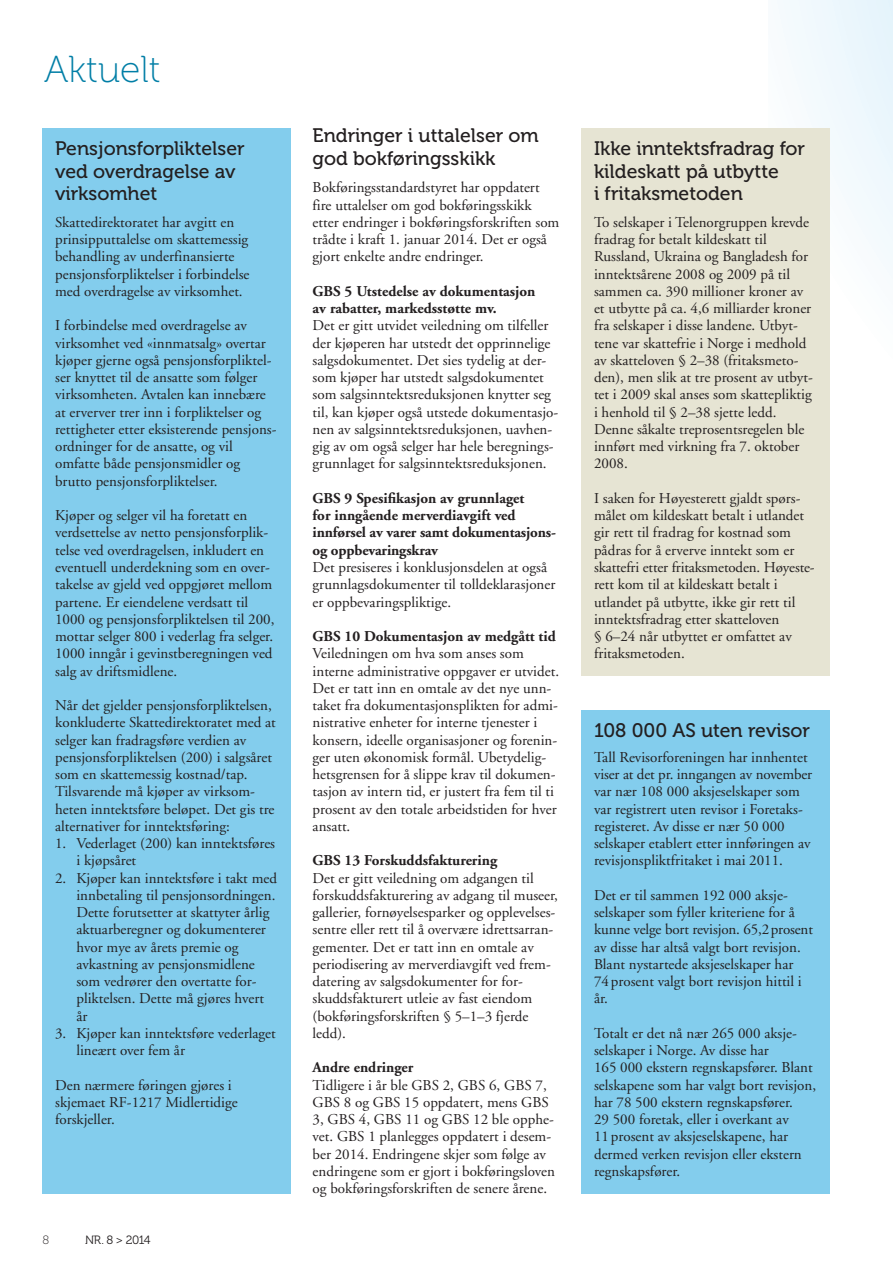
<style>
.page{position:relative;width:893px;height:1263px;background:#fff}
.page>*{position:absolute;margin:0;border:0;box-sizing:border-box;transform-origin:0 0}
.t1{font:37.5px "Museo 100";color:#007ea6}
.t2{font:19.5px/22.5px "Museo 500";color:#231f20}
.t3{font:15px/17.2px "Adobe Garamond";color:#231f20}
.t4{font:700 15px/17.2px "Adobe Garamond";color:#231f20}
.t5{font:12px "Museo 300";letter-spacing:-.035em;color:#231f20}
.t6{font:12px "Museo 100";color:#231f20}
</style>
<div class="page">
<div style="left:768px;top:0;width:125px;height:709px;background:linear-gradient(to bottom,#f0f8fd,#fff)"></div>
<div style="left:42px;top:128px;width:249px;height:1065px;background:#83cded"></div>
<div style="left:581px;top:710px;width:248px;height:483px;background:#83cded"></div>
<div style="left:581px;top:128px;width:248px;height:547px;background:#e6e4d3"></div>
<h1 class="t1" style="left:44px;top:49px;width:118px">Aktuelt</h1>
<h2 class="t2" style="left:55px;top:138px;width:191px">Pensjonsforpliktelser ved overdragelse av virksomhet</h2>
<p class="t3" style="left:55px;top:214px;width:196px">Skattedirektoratet har avgitt en prinsipputtalelse om skattemessig behandling av underfinansierte pensjonsforpliktelser i forbindelse med overdragelse av virksomhet.</p>
<p class="t3" style="left:55px;top:317px;width:223px">I forbindelse med overdragelse av virksomhet ved «innmatsalg» overtar kjøper gjerne også pensjonsforpliktel&shy;ser knyttet til de ansatte som følger virksomheten. Avtalen kan innebære at erverver trer inn i forpliktelser og rettigheter etter eksisterende pensjons&shy;ordninger for de ansatte, og vil omfatte både pensjonsmidler og brutto pensjonsforpliktelser.</p>
<p class="t3" style="left:55px;top:507px;width:221px">Kjøper og selger vil ha foretatt en verdsettelse av netto pensjonsforplik&shy;telse ved overdragelsen, inkludert en eventuell underdekning som en over&shy;takelse av gjeld ved oppgjøret mellom partene. Er eiendelene verdsatt til 1000 og pensjonsforpliktelsen til 200, mottar selger 800 i vederlag fra selger.<br>1000 inngår i gevinstberegningen ved salg av driftsmidlene.</p>
<p class="t3" style="left:55px;top:697px;width:222px">Når det gjelder pensjonsforpliktelsen, konkluderte Skattedirektoratet med at selger kan fradragsføre verdien av pensjonsforpliktelsen (200) i salgsåret som en skattemessig kostnad/tap.<br>Tilsvarende må kjøper av virksom&shy;heten inntektsføre beløpet. Det gis tre alternativer for inntektsføring:</p>
<p class="t3" style="left:76px;top:835px;width:200px;text-indent:-21px">1. Vederlaget (200) kan inntektsføres i kjøpsåret</p>
<p class="t3" style="left:76px;top:869px;width:202px;text-indent:-21px">2. Kjøper kan inntektsføre i takt med innbetaling til pensjonsordningen.<br>Dette forutsetter at skattyter årlig aktuarberegner og dokumenterer hvor mye av årets premie og avkastning av pensjonsmidlene som vedrører den overtatte for&shy;pliktelsen. Dette må gjøres hvert år</p>
<p class="t3" style="left:76px;top:1025px;width:201px;text-indent:-21px">3. Kjøper kan inntektsføre vederlaget lineært over fem år</p>
<p class="t3" style="left:55px;top:1076px;width:184px">Den nærmere føringen gjøres i skjemaet RF-1217 Midlertidige forskjeller.</p>
<p class="t6" style="left:43px;top:1233px;width:8px">8</p>
<p class="t5" style="left:85px;top:1233px;width:67px">NR. 8 &gt; 2014</p>
<h2 class="t2" style="left:313px;top:125px;width:228px">Endringer i uttalelser om god bokføringsskikk</h2>
<p class="t3" style="left:313px;top:179px;width:248px">Bokføringsstandardstyret har oppdatert fire uttalelser om god bokføringsskikk etter endringer i bokføringsforskriften som trådte i kraft 1. januar 2014. Det er også gjort enkelte andre endringer.</p>
<p class="t4" style="left:313px;top:283px;width:224px">GBS 5 Utstedelse av dokumentasjon av rabatter, markedsstøtte mv.</p>
<p class="t3" style="left:313px;top:317px;width:247px">Det er gitt utvidet veiledning om tilfeller der kjøperen har utstedt det opprinnelige salgsdokumentet. Det sies tydelig at der&shy;som kjøper har utstedt salgsdokumentet som salgsinntektsreduksjonen knytter seg til, kan kjøper også utstede dokumentasjo&shy;nen av salgsinntektsreduksjonen, uavhen&shy;gig av om også selger har hele beregnings&shy;grunnlaget for salgsinntektsreduksjonen.</p>
<p class="t4" style="left:313px;top:490px;width:245px">GBS 9 Spesifikasjon av grunnlaget<br>for inngående merverdiavgift ved innførsel av varer samt dokumentasjons&shy;og oppbevaringskrav</p>
<p class="t3" style="left:313px;top:559px;width:244px">Det presiseres i konklusjonsdelen at også grunnlagsdokumenter til tolldeklarasjoner er oppbevaringspliktige.</p>
<p class="t4" style="left:313px;top:628px;width:245px">GBS 10 Dokumentasjon av medgått tid</p>
<p class="t3" style="left:313px;top:645px;width:248px">Veiledningen om hva som anses som interne administrative oppgaver er utvidet.<br>Det er tatt inn en omtale av det nye unn&shy;taket fra dokumentasjonsplikten for admi&shy;nistrative enheter for interne tjenester i konsern, ideelle organisasjoner og forenin&shy;ger uten økonomisk formål. Ubetydelig&shy;hetsgrensen for å slippe krav til dokumen&shy;tasjon av intern tid, er justert fra fem til ti prosent av den totale arbeidstiden for hver ansatt.</p>
<p class="t4" style="left:313px;top:852px;width:186px">GBS 13 Forskuddsfakturering</p>
<p class="t3" style="left:313px;top:869px;width:247px">Det er gitt veiledning om adgangen til forskuddsfakturering av adgang til museer, gallerier, fornøyelsesparker og opplevelses&shy;sentre eller rett til å overvære idrettsarran&shy;gementer. Det er tatt inn en omtale av periodisering av merverdiavgift ved frem&shy;datering av salgsdokumenter for for&shy;skuddsfakturert utleie av fast eiendom (bokføringsforskriften § 5–1–3 fjerde ledd).</p>
<p class="t4" style="left:313px;top:1059px;width:102px">Andre endringer</p>
<p class="t3" style="left:313px;top:1076px;width:244px">Tidligere i år ble GBS 2, GBS 6, GBS 7, GBS 8 og GBS 15 oppdatert, mens GBS 3, GBS 4, GBS 11 og GBS 12 ble opphe&shy;vet. GBS 1 planlegges oppdatert i desem&shy;ber 2014. Endringene skjer som følge av endringene som er gjort i bokføringsloven og bokføringsforskriften de senere årene.</p>
<h2 class="t2" style="left:594px;top:138px;width:213px">Ikke inntektsfradrag for kildeskatt på utbytte<br>i fritaksmetoden</h2>
<p class="t3" style="left:594px;top:214px;width:220px">To selskaper i Telenorgruppen krevde fradrag for betalt kildeskatt til Russland, Ukraina og Bangladesh for inntektsårene 2008 og 2009 på til sammen ca. 390 millioner kroner av et utbytte på ca. 4,6 milliarder kroner fra selskaper i disse landene. Utbyt&shy;tene var skattefrie i Norge i medhold av skatteloven § 2–38 (fritaksmeto&shy;den), men slik at tre prosent av utbyt&shy;tet i 2009 skal anses som skattepliktig i henhold til § 2–38 sjette ledd.<br>Denne såkalte treprosentsregelen ble innført med virkning fra 7. oktober 2008.</p>
<p class="t3" style="left:594px;top:490px;width:221px">I saken for Høyesterett gjaldt spørs&shy;målet om kildeskatt betalt i utlandet gir rett til fradrag for kostnad som pådras for å erverve inntekt som er skattefri etter fritaksmetoden. Høyeste&shy;rett kom til at kildeskatt betalt i utlandet på utbytte, ikke gir rett til inntektsfradrag etter skatteloven<br>§ 6–24 når utbyttet er omfattet av fritaksmetoden.</p>
<h2 class="t2" style="left:594px;top:720px;width:218px">108 000 AS uten revisor</h2>
<p class="t3" style="left:594px;top:749px;width:220px">Tall Revisorforeningen har innhentet viser at det pr. inngangen av november var nær 108 000 aksjeselskaper som var registrert uten revisor i Foretaks&shy;registeret. Av disse er nær 50 000 selskaper etablert etter innføringen av revisjonspliktfritaket i mai 2011.</p>
<p class="t3" style="left:594px;top:887px;width:220px">Det er til sammen 192 000 aksje&shy;selskaper som fyller kriteriene for å kunne velge bort revisjon. 65,2prosent av disse har altså valgt bort revisjon.<br>Blant nystartede aksjeselskaper har<br>74prosent valgt bort revisjon hittil i år.</p>
<p class="t3" style="left:594px;top:1025px;width:224px">Totalt er det nå nær 265 000 aksje&shy;selskaper i Norge. Av disse har<br>165 000 ekstern regnskapsfører. Blant selskapene som har valgt bort revisjon, har 78 500 ekstern regnskapsfører.<br>29 500 foretak, eller i overkant av 11prosent av aksjeselskapene, har dermed verken revisjon eller ekstern regnskapsfører.</p>
</div>
